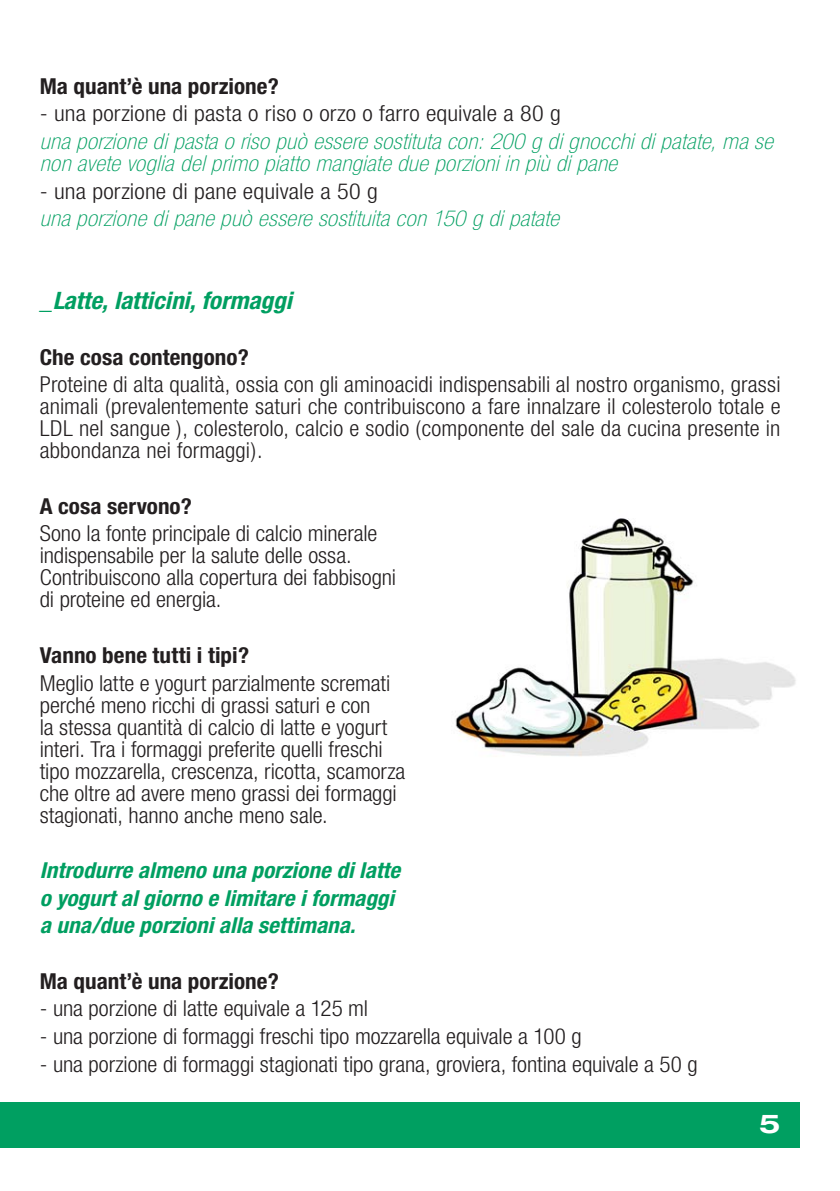
<style>
.page{position:relative;width:840px;height:1191px;background:#fff}
.page>*{position:absolute;margin:0;border:0;box-sizing:border-box;transform-origin:0 0}
.t1{font:700 expanded 26px "Helvetica Neue";color:#fff}
.t2{font:italic 700 condensed 24px "Helvetica Neue";color:#009f61;scale:1.05 1}
.t3{font:300 condensed 22px/22px "Helvetica Neue";letter-spacing:-.005em;color:#231f20;scale:1.05 1}
.t4{font:italic 100 condensed 22px/22px "Helvetica Neue";letter-spacing:.015em;color:#009f61;scale:1.1 1}
.t5{font:italic 700 condensed 22px/27.6px "Helvetica Neue";letter-spacing:.005em;color:#009f61;scale:1.05 1}
.t6{font:700 condensed 22px "Helvetica Neue";color:#231f20;scale:1.05 1}
.t7{font:300 condensed 22px "Helvetica Neue";letter-spacing:-.005em;color:#231f20;scale:1.1 1}
</style>
<div class="page">
<div style="left:0;top:1102px;width:799px;height:45px;background:#009f61"></div>
<img style="left:455px;top:518px;width:341px;height:239px">
<p class="t6" style="left:40px;top:72px;width:229px">Ma quant’è una porzione?</p>
<p class="t7" style="left:40px;top:101px;width:475px">- una porzione di pasta o riso o orzo o farro equivale a 80 g</p>
<p class="t4" style="left:40px;top:130px;width:667px">una porzione di pasta o riso può essere sostituta con: 200 g di gnocchi di patate, ma se non avete voglia del primo piatto mangiate due porzioni in più di pane</p>
<p class="t7" style="left:40px;top:178px;width:309px">- una porzione di pane equivale a 50 g</p>
<p class="t4" style="left:40px;top:207px;width:473px">una porzione di pane può essere sostituita con 150 g di patate</p>
<p class="t2" style="left:40px;top:286px;width:241px">_Latte, latticini, formaggi</p>
<p class="t6" style="left:40px;top:343px;width:200px">Che cosa contengono?</p>
<p class="t3" style="left:40px;top:373px;width:706px;text-align:justify">Proteine di alta qualità, ossia con gli aminoacidi indispensabili al nostro organismo, grassi animali (prevalentemente saturi che contribuiscono a fare innalzare il colesterolo totale e LDL nel sangue ), colesterolo, calcio e sodio (componente del sale da cucina presente in abbondanza nei formaggi).</p>
<p class="t6" style="left:40px;top:492px;width:146px">A cosa servono?</p>
<p class="t3" style="left:40px;top:522px;width:341px">Sono la fonte principale di calcio minerale indispensabile per la salute delle ossa.<br>Contribuiscono alla copertura dei fabbisogni di proteine ed energia.</p>
<p class="t6" style="left:40px;top:641px;width:201px">Vanno bene tutti i tipi?</p>
<p class="t3" style="left:40px;top:671px;width:349px">Meglio latte e yogurt parzialmente scremati perché meno ricchi di grassi saturi e con<br>la stessa quantità di calcio di latte e yogurt interi. Tra i formaggi preferite quelli freschi tipo mozzarella, crescenza, ricotta, scamorza che oltre ad avere meno grassi dei formaggi stagionati, hanno anche meno sale.</p>
<p class="t5" style="left:40px;top:856px;width:344px">Introdurre almeno una porzione di latte o yogurt al giorno e limitare i formaggi a una/due porzioni alla settimana.</p>
<p class="t6" style="left:40px;top:967px;width:229px">Ma quant’è una porzione?</p>
<p class="t3" style="left:40px;top:997px;width:314px">- una porzione di latte equivale a 125 ml</p>
<p class="t3" style="left:40px;top:1025px;width:517px">- una porzione di formaggi freschi tipo mozzarella equivale a 100 g</p>
<p class="t3" style="left:40px;top:1052px;width:628px">- una porzione di formaggi stagionati tipo grana, groviera, fontina equivale a 50 g</p>
<p class="t1" style="left:758px;top:1107px;width:23px">5</p>
</div>
